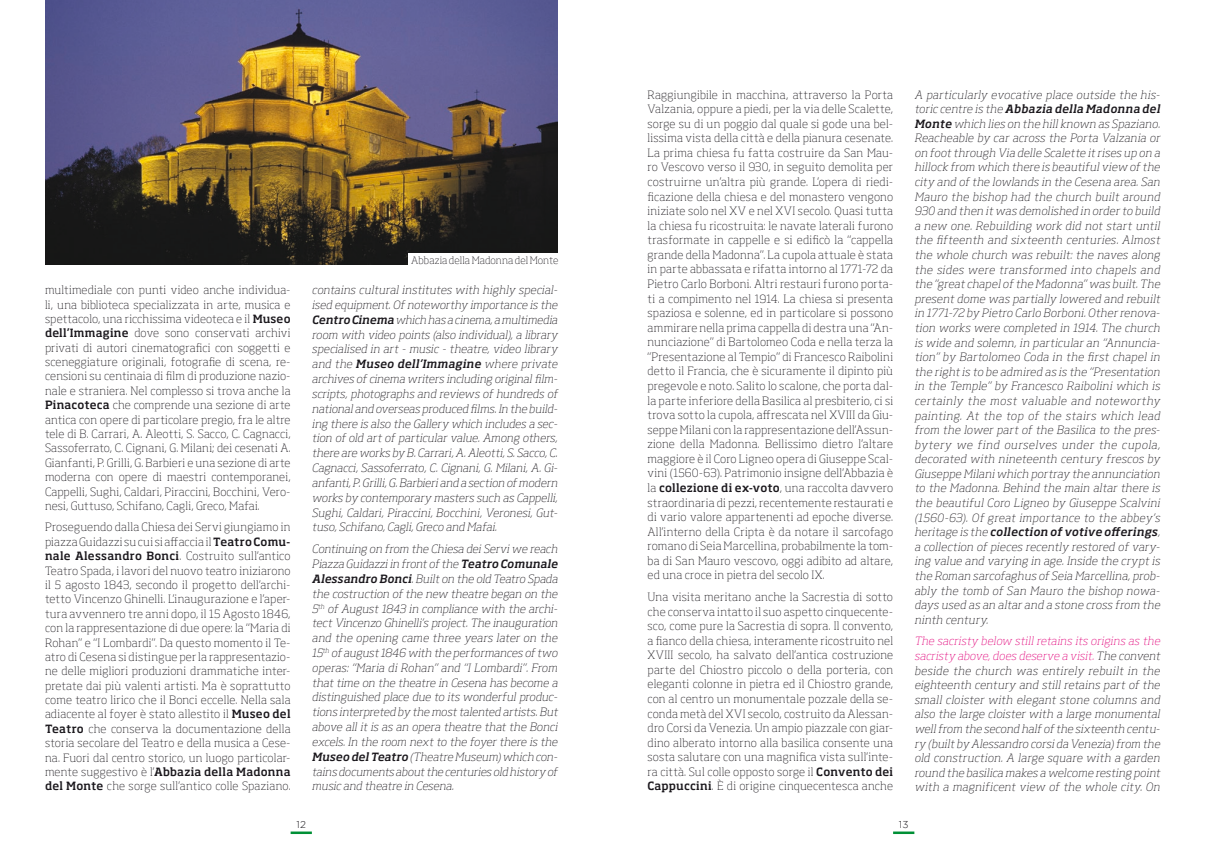
<style>
.page{position:relative;width:1205px;height:851px;background:#fff}
.page>*{position:absolute;margin:0;border:0;box-sizing:border-box;transform-origin:0 0}
.t1{font:200 11.25px/14.5px "Soho Std";letter-spacing:.015em;color:#1a171c;text-align:justify}
.t2{font:italic 200 11.25px/14.6px "Soho Std";letter-spacing:.01em;color:#1a171c;text-align:justify}
.t3{font:200 10px "Soho Std";letter-spacing:.005em;color:#1a171c}
.t4{font:300 10px "Gotham";color:#1a171c}
.s1{font-weight:500}
.s2{color:#e2007a}
</style>
<div class="page">
<hr style="left:893px;top:831px;width:21px;height:2px;background:#009036">
<hr style="left:291px;top:831px;width:21px;height:2px;background:#009036">
<img style="left:45px;top:0;width:512px;height:264px">
<div style="left:408px;top:253px;width:149px;height:14px;background:#fff"></div>
<p class="t1" style="left:45px;top:282px;width:247px">multimediale con punti video anche individua&shy;li, una biblioteca specializzata in arte, musica e spettacolo, una ricchissima videoteca e il <span class="s1">Museo dell’Immagine</span> dove sono conservati archivi privati di autori cinematografici con soggetti e sceneggiature originali, fotografie di scena, re&shy;censioni su centinaia di film di produzione nazio&shy;nale e straniera. Nel complesso si trova anche la <span class="s1">Pinacoteca</span> che comprende una sezione di arte antica con opere di particolare pregio, fra le altre tele di B. Carrari, A. Aleotti, S. Sacco, C. Cagnacci, Sassoferrato, C. Cignani, G. Milani; dei cesenati A.<br>Gianfanti, P. Grilli, G. Barbieri e una sezione di arte moderna con opere di maestri contemporanei, Cappelli, Sughi, Caldari, Piraccini, Bocchini, Vero&shy;nesi, Guttuso, Schifano, Cagli, Greco, Mafai.</p>
<p class="t1" style="left:45px;top:520px;width:247px">Proseguendo dalla Chiesa dei Servi giungiamo in piazza Guidazzi su cui si affaccia il <span class="s1">Teatro Comu&shy;nale Alessandro Bonci</span>. Costruito sull’antico Teatro Spada, i lavori del nuovo teatro iniziarono il 5 agosto 1843, secondo il progetto dell’archi&shy;tetto Vincenzo Ghinelli. L’inaugurazione e l’aper&shy;tura avvennero tre anni dopo, il 15 Agosto 1846, con la rappresentazione di due opere: la “Maria di Rohan” e “I Lombardi”. Da questo momento il Te&shy;atro di Cesena si distingue per la rappresentazio&shy;ne delle migliori produzioni drammatiche inter&shy;pretate dai più valenti artisti. Ma è soprattutto come teatro lirico che il Bonci eccelle. Nella sala adiacente al foyer è stato allestito il <span class="s1">Museo del Teatro</span> che conserva la documentazione della storia secolare del Teatro e della musica a Cese&shy;na. Fuori dal centro storico, un luogo particolar&shy;mente suggestivo è l’<span class="s1">Abbazia della Madonna del Monte</span> che sorge sull’antico colle Spaziano.</p>
<p class="t3" style="left:411px;top:254px;width:149px">Abbazia della Madonna del Monte</p>
<p class="t2" style="left:312px;top:282px;width:247px">contains cultural institutes with highly special&shy;ised equipment. Of noteworthy importance is the <span class="s1">Centro Cinema</span> which has a cinema, a multimedia room with video points (also individual), a library specialised in art - music - theatre, video library and the <span class="s1">Museo dell’Immagine</span> where private archives of cinema writers including original film&shy;scripts, photographs and reviews of hundreds of national and overseas produced films. In the build&shy;ing there is also the Gallery which includes a sec&shy;tion of old art of particular value. Among others, there are works by B. Carrari, A. Aleotti, S. Sacco, C.<br>Cagnacci, Sassoferrato, C. Cignani, G. Milani, A. Gi&shy;anfanti, P. Grilli, G. Barbieri and a section of modern works by contemporary masters such as Cappelli, Sughi, Caldari, Piraccini, Bocchini, Veronesi, Gut&shy;tuso, Schifano, Cagli, Greco and Mafai.</p>
<p class="t2" style="left:312px;top:541px;width:247px">Continuing on from the Chiesa dei Servi we reach Piazza Guidazzi in front of the <span class="s1">Teatro Comunale Alessandro Bonci</span>. Built on the old Teatro Spada the costruction of the new theatre began on the 5<sup>th</sup> of August 1843 in compliance with the archi&shy;tect Vincenzo Ghinelli’s project. The inauguration and the opening came three years later on the 15<sup>th</sup> of august 1846 with the performances of two operas: “Maria di Rohan” and “I Lombardi”. From that time on the theatre in Cesena has become a distinguished place due to its wonderful produc&shy;tions interpreted by the most talented artists. But above all it is as an opera theatre that the Bonci excels. In the room next to the foyer there is the <span class="s1">Museo del Teatro</span> (Theatre Museum) which con&shy;tains documents about the centuries old history of music and theatre in Cesena.</p>
<p class="t1" style="left:647px;top:87px;width:247px">Raggiungibile in macchina, attraverso la Porta Valzania, oppure a piedi, per la via delle Scalette, sorge su di un poggio dal quale si gode una bel&shy;lissima vista della città e della pianura cesenate.<br>La prima chiesa fu fatta costruire da San Mau&shy;ro Vescovo verso il 930, in seguito demolita per costruirne un’altra più grande. L’opera di riedi&shy;ficazione della chiesa e del monastero vengono iniziate solo nel XV e nel XVI secolo. Quasi tutta la chiesa fu ricostruita: le navate laterali furono trasformate in cappelle e si edificò la “cappella grande della Madonna”. La cupola attuale è stata in parte abbassata e rifatta intorno al 1771-72 da Pietro Carlo Borboni. Altri restauri furono porta&shy;ti a compimento nel 1914. La chiesa si presenta spaziosa e solenne, ed in particolare si possono ammirare nella prima cappella di destra una “An&shy;nunciazione” di Bartolomeo Coda e nella terza la “Presentazione al Tempio” di Francesco Raibolini detto il Francia, che è sicuramente il dipinto più pregevole e noto. Salito lo scalone, che porta dal&shy;la parte inferiore della Basilica al presbiterio, ci si trova sotto la cupola, affrescata nel XVIII da Giu&shy;seppe Milani con la rappresentazione dell’Assun&shy;zione della Madonna. Bellissimo dietro l’altare maggiore è il Coro Ligneo opera di Giuseppe Scal&shy;vini (1560-63). Patrimonio insigne dell’Abbazia è la <span class="s1">collezione di ex-voto</span>, una raccolta davvero straordinaria di pezzi, recentemente restaurati e di vario valore appartenenti ad epoche diverse.<br>All’interno della Cripta è da notare il sarcofago romano di Seia Marcellina, probabilmente la tom&shy;ba di San Mauro vescovo, oggi adibito ad altare, ed una croce in pietra del secolo IX.</p>
<p class="t1" style="left:647px;top:589px;width:247px">Una visita meritano anche la Sacrestia di sotto che conserva intatto il suo aspetto cinquecente&shy;sco, come pure la Sacrestia di sopra. Il convento, a fianco della chiesa, interamente ricostruito nel XVIII secolo, ha salvato dell’antica costruzione parte del Chiostro piccolo o della porteria, con eleganti colonne in pietra ed il Chiostro grande, con al centro un monumentale pozzale della se&shy;conda metà del XVI secolo, costruito da Alessan&shy;dro Corsi da Venezia. Un ampio piazzale con giar&shy;dino alberato intorno alla basilica consente una sosta salutare con una magnifica vista sull’inte&shy;ra città. Sul colle opposto sorge il <span class="s1">Convento dei Cappuccini</span>. È di origine cinquecentesca anche</p>
<p class="t2" style="left:914px;top:87px;width:247px">A particularly evocative place outside the his&shy;toric centre is the <span class="s1">Abbazia della Madonna del Monte</span> which lies on the hill known as Spaziano.<br>Reacheable by car across the Porta Valzania or on foot through Via delle Scalette it rises up on a hillock from which there is beautiful view of the city and of the lowlands in the Cesena area. San Mauro the bishop had the church built around 930 and then it was demolished in order to build a new one. Rebuilding work did not start until the fifteenth and sixteenth centuries. Almost the whole church was rebuilt: the naves along the sides were transformed into chapels and the “great chapel of the Madonna” was built. The present dome was partially lowered and rebuilt in 1771-72 by Pietro Carlo Borboni. Other renova&shy;tion works were completed in 1914. The church is wide and solemn, in particular an “Annuncia&shy;tion” by Bartolomeo Coda in the first chapel in the right is to be admired as is the “Presentation in the Temple” by Francesco Raibolini which is certainly the most valuable and noteworthy painting. At the top of the stairs which lead from the lower part of the Basilica to the pres&shy;bytery we find ourselves under the cupola, decorated with nineteenth century frescos by Giuseppe Milani which portray the annunciation to the Madonna. Behind the main altar there is the beautiful Coro Ligneo by Giuseppe Scalvini (1560-63). Of great importance to the abbey’s heritage is the <span class="s1">collection of votive offerings</span>, a collection of pieces recently restored of vary&shy;ing value and varying in age. Inside the crypt is the Roman sarcofaghus of Seia Marcellina, prob&shy;ably the tomb of San Mauro the bishop nowa&shy;days used as an altar and a stone cross from the ninth century.</p>
<p class="t2" style="left:914px;top:633px;width:247px"><span class="s2">The sacristy below still retains its origins as the sacristy above, does deserve a visit.</span> The convent beside the church was entirely rebuilt in the eighteenth century and still retains part of the small cloister with elegant stone columns and also the large cloister with a large monumental well from the second half of the sixteenth centu&shy;ry (built by Alessandro corsi da Venezia) from the old construction. A large square with a garden round the basilica makes a welcome resting point with a magnificent view of the whole city. On</p>
<p class="t4" style="left:297px;top:819px;width:11px">12</p>
<p class="t4" style="left:899px;top:819px;width:11px">13</p>
</div>
